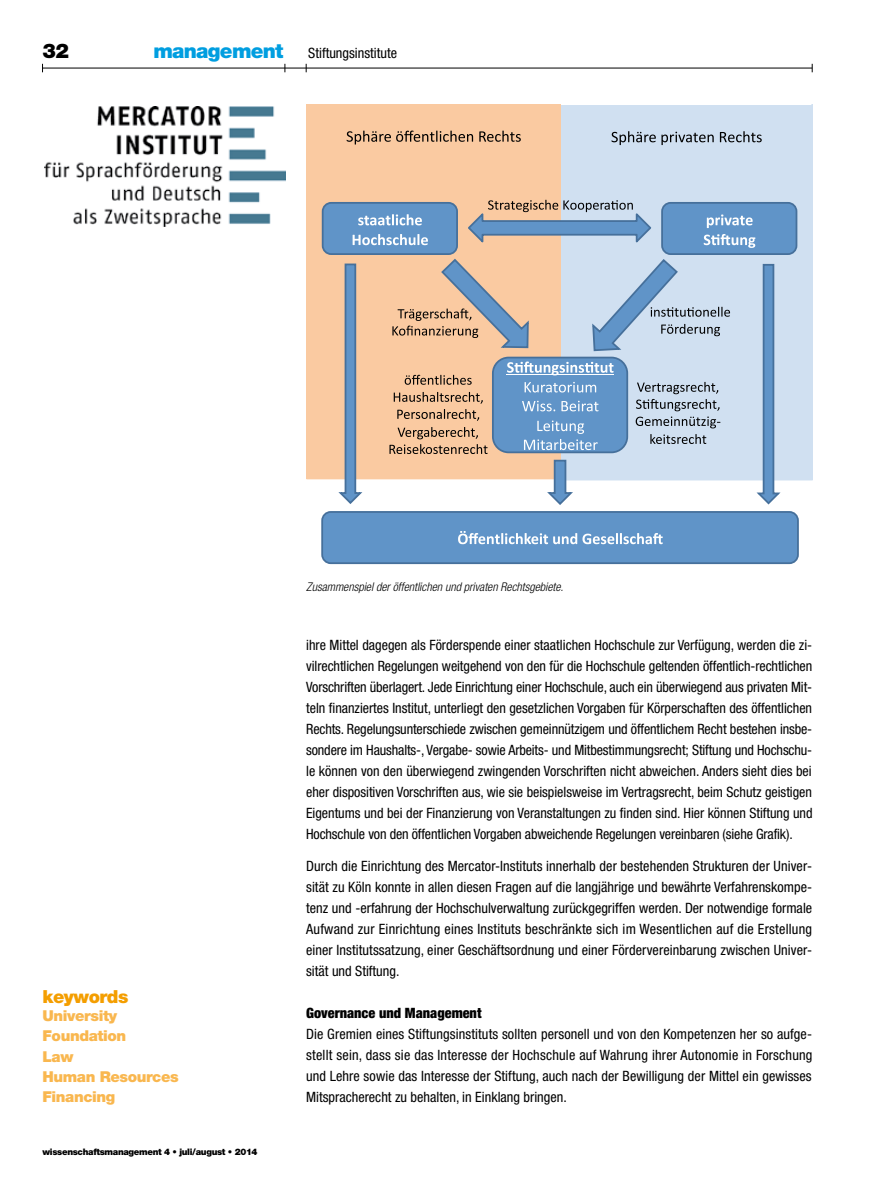
<style>
.page{position:relative;width:893px;height:1191px;background:#fff}
.page>*{position:absolute;margin:0;border:0;box-sizing:border-box;transform-origin:0 0}
.t1{font:900 20.25px "Helvetica Neue";color:#000}
.t2{font:900 18px "Helvetica Neue";letter-spacing:-.025em;color:#f49e00}
.t3{font:900 15px/20.1px "Helvetica Neue";letter-spacing:-.025em;color:#f9b74f}
.t4{font:condensed 14.25px/21px "Helvetica Neue";color:#000;text-align:justify}
.t5{font:900 condensed 14.25px "Helvetica Neue";color:#000}
.t6{font:italic 300 condensed 12px "Helvetica Neue";color:#000}
.t7{font:900 9px "Helvetica Neue";letter-spacing:-.035em;color:#000}
.s1{font-weight:900;font-stretch:normal;font-size:20.25px;color:#009ee0}
</style>
<div class="page">
<hr style="left:43px;top:68px;width:769px;height:1px;background:#000">
<div style="left:561px;top:105px;width:251px;height:375px;background:#d0e0f1"></div>
<svg style="left:611px;top:131px;width:151px;height:14px;background:#a2afbc"></svg>
<div style="left:306px;top:105px;width:255px;height:374px;background:#facaa1"></div>
<svg style="left:347px;top:131px;width:174px;height:13px;background:#be997a"></svg>
<div style="left:323px;top:203px;width:134px;height:51px;background:#6094c8;border-radius:9px"></div>
<div style="left:322px;top:202px;width:136px;height:53px;border:2px solid #46709b;border-radius:9px"></div>
<svg style="left:358px;top:214px;width:64px;height:11px"></svg>
<svg style="left:353px;top:234px;width:75px;height:11px"></svg>
<div style="left:493px;top:357px;width:134px;height:95px;background:#6094c8;border-radius:16px"></div>
<div style="left:492px;top:357px;width:136px;height:96px;border:2px solid #46709b;border-radius:16px"></div>
<svg style="left:507px;top:361px;width:107px;height:13px"></svg>
<hr style="left:507px;top:374px;width:107px;height:1px;background:#fff">
<svg style="left:525px;top:382px;width:71px;height:10px"></svg>
<svg style="left:522px;top:401px;width:76px;height:10px"></svg>
<svg style="left:524px;top:420px;width:74px;height:30px"></svg>
<div style="left:662px;top:203px;width:134px;height:51px;background:#6094c8;border-radius:9px"></div>
<div style="left:661px;top:202px;width:136px;height:53px;border:2px solid #46709b;border-radius:9px"></div>
<svg style="left:707px;top:214px;width:46px;height:14px"></svg>
<svg style="left:704px;top:234px;width:51px;height:14px"></svg>
<svg style="left:466px;top:200px;width:187px;height:46px;background:#acb2ba"></svg>
<svg style="left:591px;top:258px;width:139px;height:94px;background:#b5cae0"></svg>
<svg style="left:405px;top:375px;width:67px;height:10px"></svg>
<svg style="left:394px;top:392px;width:89px;height:29px;background:#cda584"></svg>
<svg style="left:389px;top:427px;width:99px;height:27px;background:#caa382"></svg>
<svg style="left:636px;top:382px;width:84px;height:46px;background:#aab7c5"></svg>
<svg style="left:650px;top:434px;width:56px;height:10px"></svg>
<svg style="left:392px;top:257px;width:138px;height:92px;background:#d3b79f"></svg>
<div style="left:322px;top:512px;width:476px;height:51px;background:#6094c8;border-radius:9px"></div>
<div style="left:321px;top:511px;width:478px;height:53px;border:2px solid #46709b;border-radius:9px"></div>
<svg style="left:458px;top:531px;width:205px;height:13px"></svg>
<svg style="left:547px;top:459px;width:28px;height:46px"></svg>
<svg style="left:756px;top:263px;width:27px;height:242px;background:#9fbcd9"></svg>
<svg style="left:338px;top:263px;width:27px;height:241px;background:#b4b0b0"></svg>
<img style="left:44px;top:107px;width:241px;height:119px">
<h1 class="t1" style="left:43px;top:39px;width:28px">32</h1>
<p class="t4" style="left:153px;top:42px;width:245px"><span class="s1">management</span> Stiftungsinstitute</p>
<p class="t2" style="left:43px;top:986px;width:87px">keywords</p>
<p class="t3" style="left:43px;top:1005px;width:138px">University<br>Foundation<br>Law<br>Human Resources<br>Financing</p>
<p class="t7" style="left:43px;top:1146px;width:217px">wissenschaftsmanagement 4 • juli/august • 2014</p>
<p class="t6" style="left:306px;top:579px;width:259px">Zusammenspiel der öffentlichen und privaten Rechtsgebiete.</p>
<p class="t4" style="left:306px;top:634px;width:508px">ihre Mittel dagegen als Förderspende einer staatlichen Hochschule zur Verfügung, werden die zi&shy;vilrechtlichen Regelungen weitgehend von den für die Hochschule geltenden öffentlich-rechtlichen Vorschriften überlagert. Jede Einrichtung einer Hochschule, auch ein überwiegend aus privaten Mit&shy;teln finanziertes Institut, unterliegt den gesetzlichen Vorgaben für Körperschaften des öffentlichen Rechts. Regelungsunterschiede zwischen gemeinnützigem und öffentlichem Recht bestehen insbe&shy;sondere im Haushalts-, Vergabe- sowie Arbeits- und Mitbestimmungsrecht; Stiftung und Hochschu&shy;le können von den überwiegend zwingenden Vorschriften nicht abweichen. Anders sieht dies bei eher dispositiven Vorschriften aus, wie sie beispielsweise im Vertragsrecht, beim Schutz geistigen Eigentums und bei der Finanzierung von Veranstaltungen zu finden sind. Hier können Stiftung und Hochschule von den öffentlichen Vorgaben abweichende Regelungen vereinbaren (siehe Grafik).</p>
<p class="t4" style="left:306px;top:855px;width:508px">Durch die Einrichtung des Mercator-Instituts innerhalb der bestehenden Strukturen der Univer&shy;sität zu Köln konnte in allen diesen Fragen auf die langjährige und bewährte Verfahrenskompe&shy;tenz und -erfahrung der Hochschulverwaltung zurückgegriffen werden. Der notwendige formale Aufwand zur Einrichtung eines Instituts beschränkte sich im Wesentlichen auf die Erstellung einer Institutssatzung, einer Geschäftsordnung und einer Fördervereinbarung zwischen Univer&shy;sität und Stiftung.</p>
<p class="t5" style="left:306px;top:1004px;width:177px">Governance und Management</p>
<p class="t4" style="left:306px;top:1023px;width:508px">Die Gremien eines Stiftungsinstituts sollten personell und von den Kompetenzen her so aufge&shy;stellt sein, dass sie das Interesse der Hochschule auf Wahrung ihrer Autonomie in Forschung und Lehre sowie das Interesse der Stiftung, auch nach der Bewilligung der Mittel ein gewisses Mitspracherecht zu behalten, in Einklang bringen.</p>
</div>
